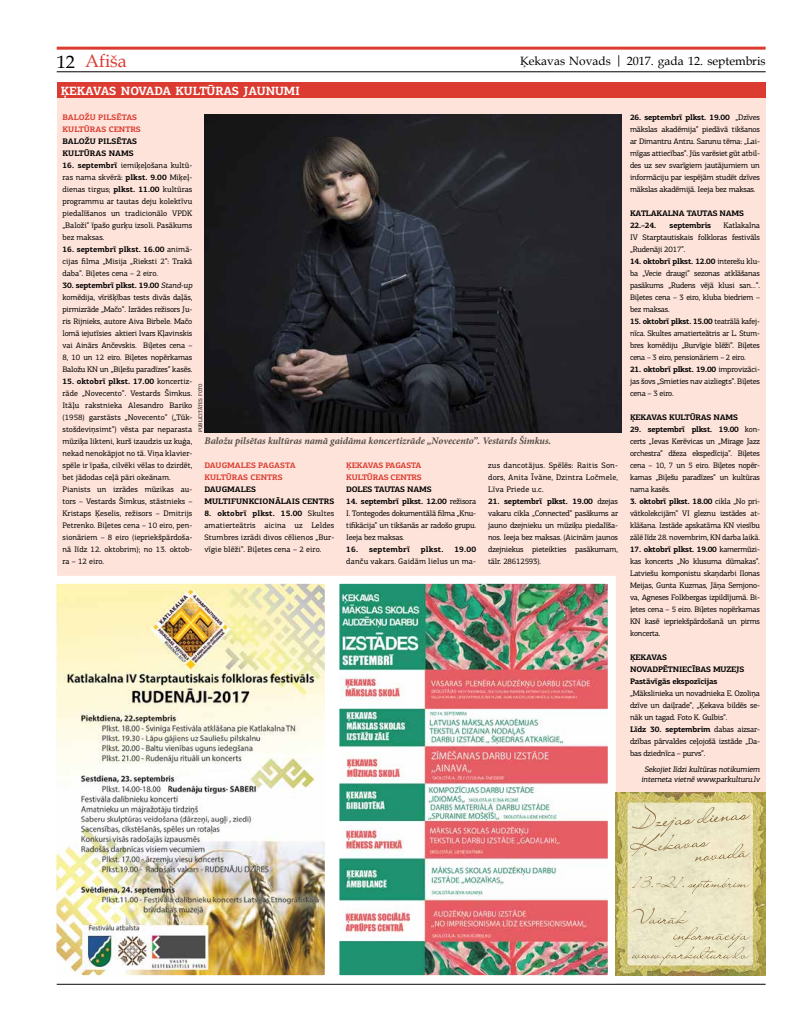
<style>
.page{position:relative;width:794px;height:1021px;background:#fff}
.page>*{position:absolute;margin:0;border:0;box-sizing:border-box;transform-origin:0 0}
.t1{font:18px "Book Antiqua";color:#db3b30}
.t2{font:18px "Book Antiqua";color:#000}
.t3{font:12px "Book Antiqua";color:#000}
.t4{font:700 12px "PF Centro Slab Pro";letter-spacing:-.01em;color:#fff}
.t5{font:italic 700 10px "Minion Pro";letter-spacing:-.005em;color:#544d48}
.t6{font:8px/12px "PF Centro Slab Pro";letter-spacing:-.02em;color:#000;text-align:justify}
.t7{font:8px/12px "PF Centro Slab Pro";color:#000}
.t8{font:700 8px/12px "PF Centro Slab Pro";letter-spacing:-.025em;color:#000}
.t9{font:700 8px/12px "PF Centro Slab Pro";color:#000}
.t10{font:700 8px/12px "PF Centro Slab Pro";color:#db3b30}
.t11{font:8px "PF Centro Slab Pro";letter-spacing:.02em;color:#000}
.t12{font:700 8px/12px "PF Centro Slab Pro";letter-spacing:-.025em;color:#db3b30}
.t13{font:700 8px "PF Centro Slab Pro";letter-spacing:.02em;color:#000}
.t14{font:5px "PF Centro Slab Pro";letter-spacing:.02em;color:#000}
.s1{font-weight:700}
</style>
<div class="page">
<hr style="left:57px;top:47px;width:708px;height:3px;background:#db3b30">
<hr style="left:57px;top:71px;width:708px;height:1px;background:#000">
<hr style="left:57px;top:983px;width:708px;height:1px;background:#000">
<div style="left:57px;top:82px;width:708px;height:893px;background:#fde3d9"></div>
<div style="left:57px;top:82px;width:708px;height:16px;background:#db3b30"></div>
<img style="left:57px;top:585px;width:267px;height:389px">
<div style="left:48px;top:576px;width:285px;height:407px;border:8px solid #fff"></div>
<img style="left:204px;top:114px;width:417px;height:318px">
<img style="left:340px;top:585px;width:267px;height:389px">
<div style="left:331px;top:576px;width:285px;height:407px;border:8px solid #fff"></div>
<img style="left:616px;top:792px;width:149px;height:183px">
<svg style="left:632px;top:876px;width:117px;height:17px"></svg>
<svg style="left:629px;top:795px;width:123px;height:66px"></svg>
<svg style="left:632px;top:907px;width:118px;height:58px"></svg>
<h1 class="t1" style="left:85px;top:49px;width:43px">Afiša</h1>
<h1 class="t2" style="left:57px;top:49px;width:19px">12</h1>
<h2 class="t3" style="left:520px;top:52px;width:247px">Ķekavas Novads | 2017. gada 12. septembris</h2>
<h2 class="t4" style="left:61px;top:83px;width:241px">ĶEKAVAS NOVADA KULTŪRAS JAUNUMI</h2>
<p class="t10" style="left:62px;top:111px;width:80px">BALOŽU PILSĒTAS<br>KULTŪRAS CENTRS</p>
<p class="t9" style="left:62px;top:135px;width:76px">BALOŽU PILSĒTAS<br>KULTŪRAS NAMS</p>
<p class="t6" style="left:62px;top:159px;width:131px"><span class="s1">16. septembrī</span> iemiķeļošana kultū&shy;ras nama skvērā: <span class="s1">plkst. 9.00</span> Miķeļ&shy;dienas tirgus; <span class="s1">plkst. 11.00</span> kultūras programmu ar tautas deju kolektīvu piedalīšanos un tradicionālo VPDK „Baloži” īpašo gurķu izsoli. Pasākums bez maksas.</p>
<p class="t6" style="left:62px;top:243px;width:131px"><span class="s1">16. septembrī plkst. 16.00</span> animā&shy;cijas filma „Misija „Rieksti 2”: Trakā daba”. Biļetes cena – 2 eiro.</p>
<p class="t6" style="left:62px;top:279px;width:133px;text-align:left"><span class="s1">30. septembrī plkst. 19.00</span> Stand-up komēdija, vīrišķības tests divās daļās, pirmizrāde „Mačo”. Izrādes režisors Ju&shy;ris Rijnieks, autore Aiva Birbele. Mačo lomā iejutīsies aktieri Ivars Kļavinskis vai Ainārs Ančevskis. Biļetes cena – 8, 10 un 12 eiro. Biļetes nopērkamas Baložu KN un „Biļešu paradīzes” kasēs.</p>
<p class="t7" style="left:62px;top:375px;width:131px"><span class="s1">15. oktobrī plkst. 17.00</span> koncertiz&shy;rāde „Novecento”. Vestards Šimkus.<br>Itāļu rakstnieka Alesandro Bariko (1958) garstāsts „Novecento” („Tūk&shy;stošdeviņsimt”) vēsta par neparasta mūziķa likteni, kurš izaudzis uz kuģa, nekad nenokāpjot no tā. Viņa klavier&shy;spēle ir īpaša, cilvēki vēlas to dzirdēt, bet jādodas ceļā pāri okeānam.<br>Pianists un izrādes mūzikas au&shy;tors – Vestards Šimkus, stāstnieks – Kristaps Ķeselis, režisors – Dmitrijs Petrenko. Biļetes cena – 10 eiro, pen&shy;sionāriem – 8 eiro (iepriekšpārdoša&shy;nā līdz 12. oktobrim); no 13. oktob&shy;ra – 12 eiro.</p>
<p class="t14" style="left:197px;top:432px;width:50px;rotate:-90deg">PUBLICITĀTES FOTO</p>
<p class="t5" style="left:204px;top:434px;width:348px">Baložu pilsētas kultūras namā gaidāma koncertizrāde „Novecento”. Vestards Šimkus.</p>
<p class="t6" style="left:488px;top:459px;width:131px">zus dancotājus. Spēlēs: Raitis Son&shy;dors, Anita Īvāne, Dzintra Ločmele, Līva Priede u.c.</p>
<p class="t6" style="left:488px;top:495px;width:131px"><span class="s1">21. septembrī plkst. 19.00</span> dzejas vakaru cikla „Connected” pasākums ar jauno dzejnieku un mūziķu piedalīša&shy;nos. Ieeja bez maksas. (Aicinām jaunos dzejniekus pieteikties pasākumam, tālr. 28612593).</p>
<p class="t10" style="left:204px;top:459px;width:93px">DAUGMALES PAGASTA<br>KULTŪRAS CENTRS</p>
<p class="t9" style="left:204px;top:483px;width:131px">DAUGMALES<br>MULTIFUNKCIONĀLAIS CENTRS</p>
<p class="t6" style="left:204px;top:507px;width:131px"><span class="s1">8. oktobrī plkst. 15.00</span> Skultes amatierteātris aicina uz Leldes Stumbres izrādi divos cēlienos „Bur&shy;vīgie blēži”. Biļetes cena – 2 eiro.</p>
<p class="t12" style="left:346px;top:459px;width:77px">ĶEKAVAS PAGASTA<br>KULTŪRAS CENTRS</p>
<p class="t8" style="left:346px;top:483px;width:87px">DOLES TAUTAS NAMS</p>
<p class="t6" style="left:346px;top:495px;width:131px"><span class="s1">14. septembrī plkst. 12.00</span> režisora I. Tontegodes dokumentālā filma „Knu&shy;tifikācija” un tikšanās ar radošo grupu.<br>Ieeja bez maksas.</p>
<p class="t13" style="left:346px;top:544px;width:65px">16. septembrī</p>
<p class="t8" style="left:421px;top:543px;width:24px">plkst.</p>
<p class="t8" style="left:454px;top:543px;width:23px">19.00</p>
<p class="t11" style="left:346px;top:556px;width:131px">danču vakars. Gaidām lielus un ma-</p>
<p class="t6" style="left:630px;top:111px;width:131px"><span class="s1">26. septembrī plkst. 19.00</span> „Dzīves mākslas akadēmija” piedāvā tikšanos ar Dimantru Antru. Sarunu tēma: „Lai&shy;mīgas attiecības”. Jūs varēsiet gūt atbil&shy;des uz sev svarīgiem jautājumiem un informāciju par iespējām studēt dzīves mākslas akadēmijā. Ieeja bez maksas.</p>
<p class="t8" style="left:630px;top:207px;width:115px">KATLAKALNA TAUTAS NAMS<br>22.–24.</p>
<p class="t8" style="left:669px;top:219px;width:43px">septembris</p>
<p class="t6" style="left:630px;top:219px;width:131px;text-indent:93px">Katlakalna IV Starptautiskais folkloras festivāls „Rudenāji 2017”.</p>
<p class="t6" style="left:630px;top:255px;width:131px"><span class="s1">14. oktobrī plkst. 12.00</span> interešu klu&shy;ba „Vecie draugi” sezonas atklāšanas pasākums „Rudens vējā klusi san…”.<br>Biļetes cena – 3 eiro, kluba biedriem – bez maksas.</p>
<p class="t6" style="left:630px;top:315px;width:131px"><span class="s1">15. oktobrī plkst. 15.00</span> teatrālā kafej&shy;nīca. Skultes amatierteātris ar L. Stum&shy;bres komēdiju „Burvīgie blēži”. Biļetes cena – 3 eiro, pensionāriem – 2 eiro.</p>
<p class="t6" style="left:630px;top:363px;width:131px"><span class="s1">21. oktobrī plkst. 19.00</span> improvizāci&shy;jas šovs „Smieties nav aizliegts”. Biļetes cena – 3 eiro.</p>
<p class="t8" style="left:630px;top:411px;width:109px">ĶEKAVAS KULTŪRAS NAMS</p>
<p class="t6" style="left:630px;top:423px;width:131px"><span class="s1">29. septembrī plkst. 19.00</span> kon&shy;certs „Ievas Kerēvicas un „Mirage Jazz orchestra” džeza ekspedīcija”. Biļetes cena – 10, 7 un 5 eiro. Biļetes nopēr&shy;kamas „Biļešu paradīzes” un kultūras nama kasēs.</p>
<p class="t6" style="left:630px;top:495px;width:131px"><span class="s1">3. oktobrī plkst. 18.00</span> cikla „No pri&shy;vātkolekcijām” VI gleznu izstādes at&shy;klāšana. Izstāde apskatāma KN viesību zālē līdz 28. novembrim, KN darba laikā.</p>
<p class="t6" style="left:630px;top:543px;width:131px"><span class="s1">17. oktobrī plkst. 19.00</span> kamermūzi&shy;kas koncerts „No klusuma dūmakas”.<br>Latviešu komponistu skaņdarbi Ilonas Meijas, Gunta Kuzmas, Jāņa Semjono&shy;va, Agneses Folkbergas izpildījumā. Bi&shy;ļetes cena – 5 eiro. Biļetes nopērkamas KN kasē iepriekšpārdošanā un pirms koncerta.</p>
<p class="t8" style="left:630px;top:651px;width:116px">ĶEKAVAS<br>NOVADPĒTNIECĪBAS MUZEJS<br>Pastāvīgās ekspozīcijas</p>
<p class="t6" style="left:630px;top:687px;width:131px;text-align:left">„Mākslinieka un novadnieka E. Ozoliņa dzīve un daiļrade”, „Ķekava bildēs se&shy;nāk un tagad. Foto K. Gulbis”.<br><span class="s1">Līdz 30. septembrim</span> dabas aizsar&shy;dzības pārvaldes ceļojošā izstāde „Da&shy;bas dziednīca – purvs”.</p>
<p class="t6" style="left:641px;top:764px;width:122px;line-height:10px;text-align:center">Sekoj ietlīdzikultūras notikumiem interneta vietnē www.parkulturu.lv</p>
</div>
